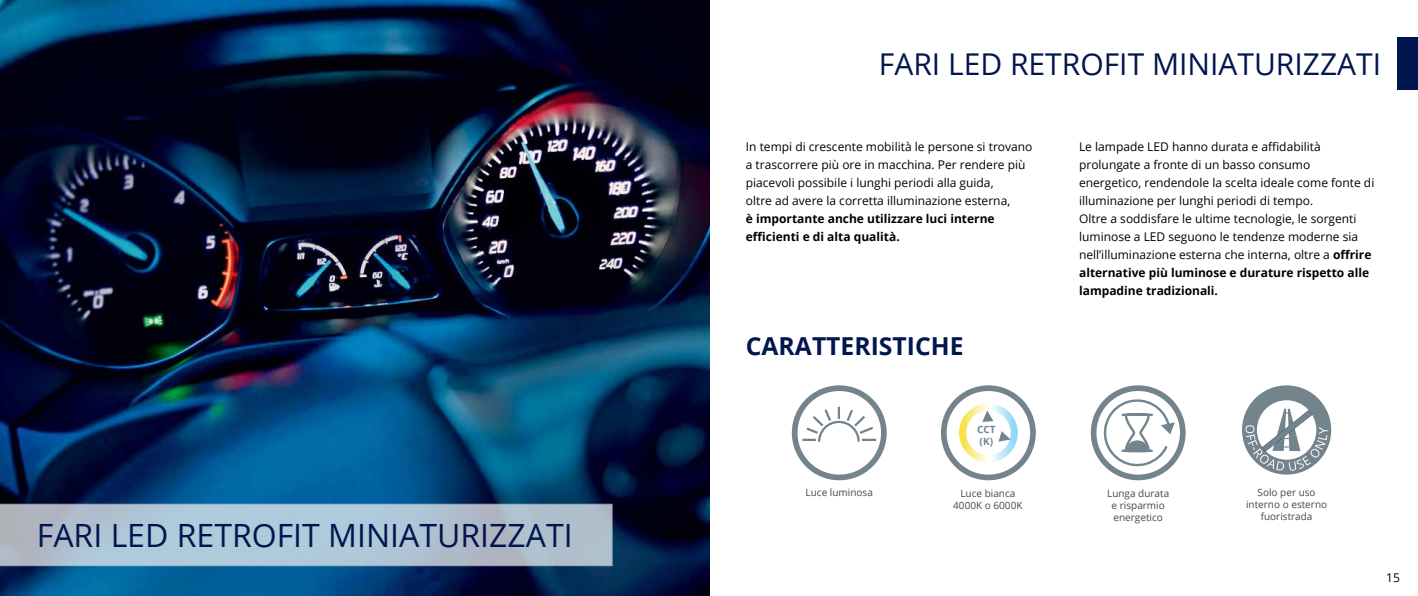
<style>
.page{position:relative;width:1418px;height:596px;background:#fff}
.page>*{position:absolute;margin:0;border:0;box-sizing:border-box;transform-origin:0 0}
.t1{font:32px "Open Sans";color:#00164e}
.t2{font:30px "Open Sans";color:#00164e}
.t3{font:700 24.7px "Open Sans";color:#00164e}
.t4{font:12px/18px "Open Sans";color:#000}
.t5{font:700 12px/18px "Open Sans";color:#000}
.t6{font:10px/12px "Open Sans";color:#48484a;text-align:center}
.t7{font:700 10px/12px "Open Sans";color:#73848d}
.s1{font-weight:700}
</style>
<div class="page">
<img style="left:0;top:0;width:709px;height:595px">
<svg style="left:0;top:503px;width:612px;height:63px;background:#acc0cf"></svg>
<svg style="left:1242px;top:385px;width:89px;height:89px"></svg>
<div style="left:1397px;top:37px;width:20px;height:52px;background:#00164e"></div>
<div style="left:791px;top:385px;width:95px;height:95px;border:6px solid #73848d;border-radius:50%"></div>
<svg style="left:800px;top:404px;width:78px;height:38px"></svg>
<svg style="left:943px;top:388px;width:89px;height:89px"></svg>
<div style="left:941px;top:385px;width:94px;height:95px;border:6px solid #73848d;border-radius:50%"></div>
<svg style="left:959px;top:403px;width:58px;height:59px"></svg>
<svg style="left:1093px;top:388px;width:89px;height:89px"></svg>
<div style="left:1090px;top:385px;width:95px;height:95px;border:6px solid #73848d;border-radius:50%"></div>
<svg style="left:1101px;top:396px;width:73px;height:72px"></svg>
<h1 class="t1" style="left:37px;top:513px;width:537px">FARI LED RETROFIT MINIATURIZZATI</h1>
<h2 class="t2" style="left:878px;top:43px;width:504px">FARI LED RETROFIT MINIATURIZZATI</h2>
<p class="t4" style="left:746px;top:137px;width:288px">In tempi di crescente mobilità le persone si trovano a trascorrere più ore in macchina. Per rendere più piacevoli possibile i lunghi periodi alla guida,<br>oltre ad avere la corretta illuminazione esterna,</p>
<p class="t5" style="left:746px;top:209px;width:250px">è importante anche utilizzare luci interne efficienti e di alta qualità.</p>
<h3 class="t3" style="left:746px;top:328px;width:219px">CARATTERISTICHE</h3>
<p class="t4" style="left:1079px;top:137px;width:297px">Le lampade LED hanno durata e affidabilità prolungate a fronte di un basso consumo energetico, rendendole la scelta ideale come fonte di illuminazione per lunghi periodi di tempo.<br>Oltre a soddisfare le ultime tecnologie, le sorgenti luminose a LED seguono le tendenze moderne sia nell’illuminazione esterna che interna, oltre a <span class="s1">offrire alternative più luminose e durature rispetto alle lampadine tradizionali.</span></p>
<p class="t7" style="left:977px;top:423px;width:20px">CCT (K)</p>
<p class="t6" style="left:805px;top:485px;width:69px">Luce luminosa</p>
<p class="t6" style="left:953px;top:487px;width:71px">Luce bianca<br>4000K o 6000K</p>
<p class="t6" style="left:1107px;top:487px;width:64px">Lunga durata e risparmio energetico</p>
<p class="t6" style="left:1245px;top:485px;width:83px">Solo per uso interno o esterno fuoristrada</p>
<p class="t4" style="left:1386px;top:568px;width:15px">15</p>
</div>
